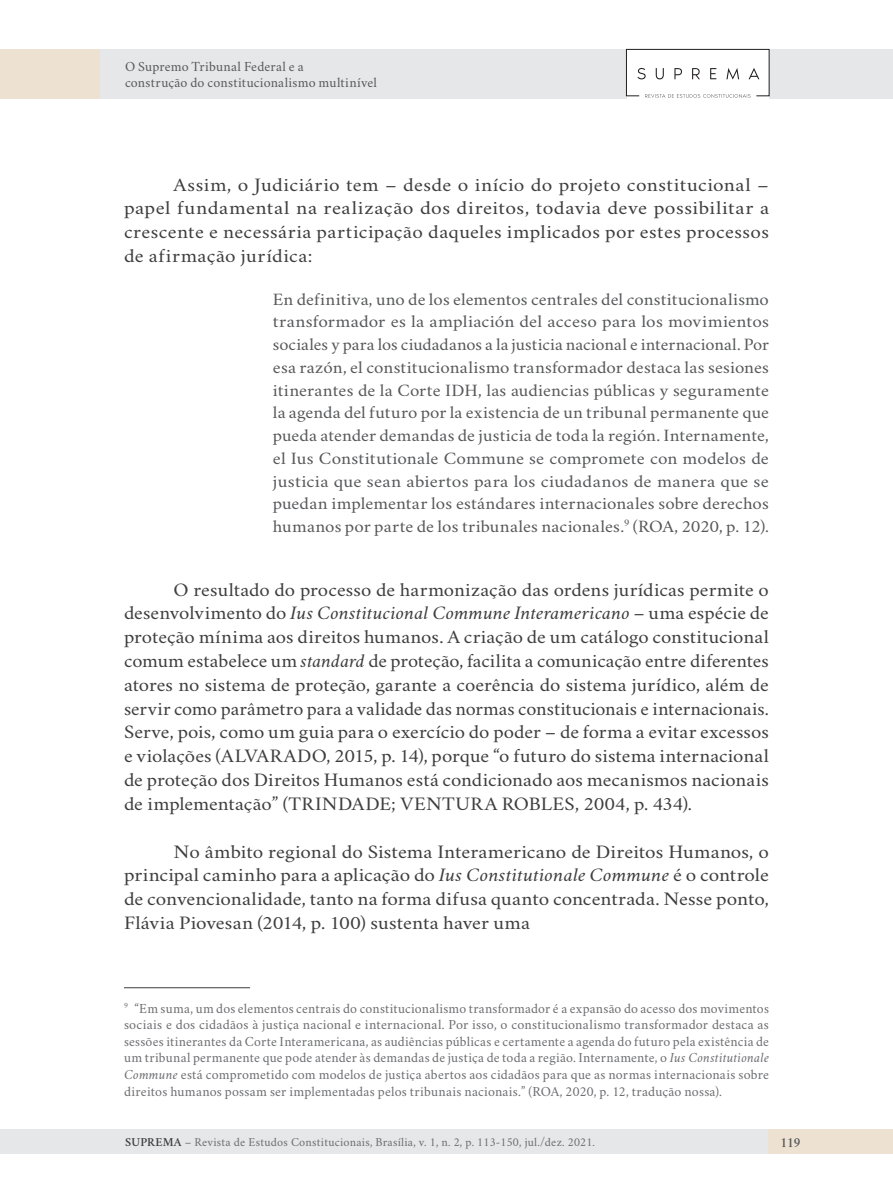
<style>
.page{position:relative;width:893px;height:1191px;background:#fff}
.page>*{position:absolute;margin:0;border:0;box-sizing:border-box;transform-origin:0 0}
.texto_corrido_pt{font:19.25px/23.8px "Crimson";letter-spacing:.01em;color:#3e3e3f;text-align:justify;scale:1.08 1}
.texto_corrido_pt-2{font:19.25px/23.8px "Crimson";letter-spacing:.01em;color:#3e3e3f;text-align:justify;scale:1.1 1}
.texto_corrido_pt-3{font:19.25px/23.8px "Crimson";letter-spacing:.01em;color:#3e3e3f;text-align:justify;scale:1.11 1}
.TEXTO_CORRIDO_COM_R{font:17.5px/22.8px "Crimson";letter-spacing:.005em;color:#57585a;text-align:justify;scale:1.08 1}
.FOOTNOTE{font:14px/16.6px "Crimson";letter-spacing:.02em;color:#6c6d70;text-align:justify}
.t1{font:14px/15.8px "Crimson";letter-spacing:.015em;color:#57585a}
.t2{font:600 14px "Crimson";color:#57585a}
.t3{font:12.25px "Crimson";letter-spacing:.02em;color:#6c6d70}
.s1{font-style:italic}
.s2{font-weight:600;color:#3e3e3f}
</style>
<div class="page">
<div style="left:0;top:49px;width:893px;height:50px;background:#e6e7e9"></div>
<div style="left:0;top:1129px;width:844px;height:25px;background:#e6e7e9"></div>
<div style="left:769px;top:1129px;width:124px;height:25px;background:#ede1d1"></div>
<div style="left:627px;top:50px;width:142px;height:49px;background:#fff"></div>
<svg style="left:626px;top:48px;width:144px;height:50px"></svg>
<div style="left:0;top:49px;width:100px;height:50px;background:#ede1d1"></div>
<hr style="left:124px;top:987px;width:126px;height:1px;background:#3e3e3f">
<p class="t1" style="left:125px;top:57px;width:253px">O Supremo Tribunal Federal e a<br>construção do constitucionalismo multinível</p>
<p class="texto_corrido_pt-3" style="left:124px;top:170px;width:583px;text-indent:50px">Assim, o Judiciário tem – desde o início do projeto constitucional – papel fundamental na realização dos direitos, todavia deve possibilitar a crescente e necessária participação daqueles implicados por estes processos de afirmação jurídica:</p>
<p class="TEXTO_CORRIDO_COM_R" style="left:273px;top:285px;width:461px">En definitiva, uno de los elementos centrales del constitucionalismo transformador es la ampliación del acceso para los movimientos sociales y para los ciudadanos a la justicia nacional e internacional. Por esa razón, el constitucionalismo transformador destaca las sesiones itinerantes de la Corte IDH, las audiencias públicas y seguramente la agenda del futuro por la existencia de un tribunal permanente que pueda atender demandas de justicia de toda la región. Internamente, el Ius Constitutionale Commune se compromete con modelos de justicia que sean abiertos para los ciudadanos de manera que se puedan implementar los estándares internacionales sobre derechos humanos por parte de los tribunales nacionales.<sup>9</sup> (ROA, 2020, p. 12).</p>
<p class="texto_corrido_pt" style="left:124px;top:575px;width:599px;text-indent:50px">O resultado do processo de harmonização das ordens jurídicas permite o desenvolvimento do <span class="s1">Ius Constitucional Commune Interamericano</span> – uma espécie de proteção mínima aos direitos humanos. A criação de um catálogo constitucional comum estabelece um <span class="s1">standard</span> de proteção, facilita a comunicação entre diferentes atores no sistema de proteção, garante a coerência do sistema jurídico, além de servir como parâmetro para a validade das normas constitucionais e internacionais.<br>Serve, pois, como um guia para o exercício do poder – de forma a evitar excessos e violações (ALVARADO, 2015, p. 14), porque “o futuro do sistema internacional de proteção dos Direitos Humanos está condicionado aos mecanismos nacionais de implementação” (TRINDADE; VENTURA ROBLES, 2004, p. 434).</p>
<p class="texto_corrido_pt-2" style="left:124px;top:837px;width:588px;text-indent:50px">No âmbito regional do Sistema Interamericano de Direitos Humanos, o principal caminho para a aplicação do <span class="s1">Ius Constitutionale Commune</span> é o controle de convencionalidade, tanto na forma difusa quanto concentrada. Nesse ponto, Flávia Piovesan (2014, p. 100) sustenta haver uma</p>
<p class="FOOTNOTE" style="left:124px;top:998px;width:646px"><sup>9</sup> “Em suma, um dos elementos centrais do constitucionalismo transformador é a expansão do acesso dos movimentos sociais e dos cidadãos à justiça nacional e internacional. Por isso, o constitucionalismo transformador destaca as sessões itinerantes da Corte Interamericana, as audiências públicas e certamente a agenda do futuro pela existência de um tribunal permanente que pode atender às demandas de justiça de toda a região. Internamente, o <span class="s1">Ius Constitutionale Commune</span> está comprometido com modelos de justiça abertos aos cidadãos para que as normas internacionais sobre direitos humanos possam ser implementadas pelos tribunais nacionais.” (ROA, 2020, p. 12, tradução nossa).</p>
<p class="t3" style="left:125px;top:1132px;width:471px"><span class="s2">SUPREMA</span> – Revista de Estudos Constitucionais, Brasília, v. 1, n. 2, p. 113-150, jul./dez. 2021.</p>
<p class="t2" style="left:781px;top:1132px;width:21px">119</p>
</div>
